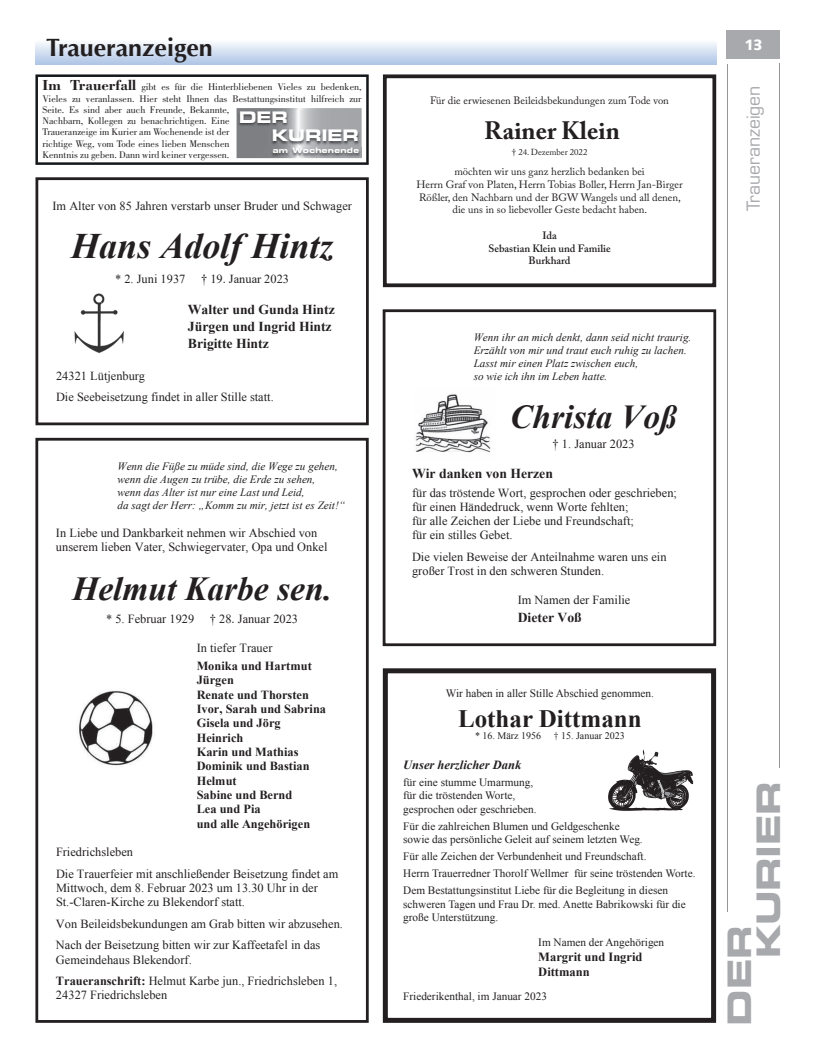
<style>
.page{position:relative;width:819px;height:1053px;background:#fff}
.page>*{position:absolute;margin:0;border:0;box-sizing:border-box;transform-origin:0 0}
.t1{font:italic 700 35.88px "Times New Roman";color:#231f20}
.t2{font:italic 700 33.62px "Times New Roman";color:#231f20}
.t3{font:italic 700 33.5px "Times New Roman";color:#231f20}
.t4{font:32.5px/28.9px "Eurostile LT Std Bold Ex 2";letter-spacing:-.01em;color:#a8a9ad}
.t5{font:700 25px "Times New Roman";color:#231f20}
.t6{font:700 25px "Optima";color:#231f20}
.t7{font:700 25px "Adobe Caslon Pro";color:#231f20}
.t8{font:17.5px "Eurostile LT Std";letter-spacing:-.005em;color:#a8a9ad}
.t9{font:15.88px/18.2px "Eurostile LT Std Bold Ex 2";letter-spacing:-.01em;color:#fff}
.t10{font:900 15px "Syntax LT Std";color:#fff}
.t11{font:700 13.62px/17px "Times New Roman";color:#231f20}
.t12{font:700 12.5px/15px "Times New Roman";color:#231f20}
.t13{font:italic 700 12.5px "Times New Roman";color:#231f20}
.t14{font:12.38px/14.2px "Times New Roman";color:#231f20}
.t15{font:700 12.38px/14.2px "Times New Roman";color:#231f20}
.t16{font:12.25px/21.2px "Times New Roman";color:#231f20}
.t17{font:11.25px/13.5px "Times New Roman";color:#231f20}
.t18{font:italic 11.25px/12.9px "Times New Roman";color:#231f20}
.t19{font:italic 11.12px/12.9px "Times New Roman";color:#231f20}
.t20{font:10.62px/12.8px "Adobe Caslon Pro";color:#231f20;text-align:center}
.t21{font:600 10.62px/12.8px "Adobe Caslon Pro";color:#231f20;text-align:center}
.t22{font:10px/11.2px "Bodoni Std";color:#231f20}
.t23{font:10px "Times New Roman";color:#231f20}
.t24{font:8.75px "Adobe Caslon Pro";color:#231f20}
.t25{font:7.62px "Eurostile Bold Extended Two";letter-spacing:.04em;color:#fff}
.s1{font-weight:700;font-size:15px}
.s2{font-weight:400}
.s3{font-weight:700}
.s4{font-family:"Adobe Garamond Pro"}
</style>
<div class="page">
<hr style="left:726px;top:64px;width:1px;height:847px;background:#939598">
<hr style="left:779px;top:64px;width:1px;height:703px;background:#939598">
<div style="left:726px;top:30px;width:54px;height:29px;background:#a8a9ad"></div>
<div style="left:383px;top:309px;width:333px;height:337px;border:3px solid #231f20"></div>
<img style="left:415px;top:394px;width:76px;height:59px">
<div style="left:383px;top:668px;width:333px;height:354px;border:5px solid #231f20"></div>
<svg style="left:608px;top:749px;width:85px;height:61px"></svg>
<div style="left:35px;top:177px;width:333px;height:248px;border:3px solid #231f20"></div>
<img style="left:74px;top:293px;width:50px;height:60px">
<div style="left:35px;top:438px;width:333px;height:584px;border:3px solid #231f20"></div>
<img style="left:79px;top:691px;width:74px;height:75px">
<div style="left:383px;top:74px;width:333px;height:213px;border:4px solid #231f20"></div>
<svg style="left:35px;top:43px;width:681px;height:21px;background:#d0ddf0"></svg>
<svg style="left:35px;top:74px;width:334px;height:91px"></svg>
<img style="left:238px;top:111px;width:122px;height:35px">
<img style="left:271px;top:147px;width:90px;height:11px">
<p class="t6" style="left:46px;top:33px;width:168px">Traueranzeigen</p>
<p class="t22" style="left:43px;top:81px;width:320px"><span class="s1">Im Trauerfall</span> gibt es für die Hinterbliebenen Vieles zu bedenken, Vieles zu veranlassen. Hier steht Ihnen das Bestattungsinstitut hilfreich zur Seite. Es sind aber auch Freunde, Bekannte,<br>Nachbarn, Kollegen zu benachrichtigen. Eine<br>Traueranzeige im Kurier am Wochenende ist der<br>richtige Weg, vom Tode eines lieben Menschen<br>Kenntnis zu geben. Dann wird keiner vergessen.</p>
<p class="t9" style="left:272px;top:108px;width:88px;text-indent:-33px">DER<br>KURIER</p>
<p class="t25" style="left:273px;top:145px;width:88px">am Wochenende</p>
<p class="t16" style="left:52px;top:195px;width:301px">Im Alter von 85 Jahren verstarb unser Bruder und Schwager</p>
<p class="t1" style="left:71px;top:221px;width:264px">Hans Adolf Hintz</p>
<p class="t16" style="left:115px;top:268px;width:72px">* 2. Juni 1937</p>
<p class="t16" style="left:201px;top:268px;width:90px">† 19. Januar 2023</p>
<p class="t11" style="left:188px;top:300px;width:148px">Walter und Gunda Hintz<br>Jürgen und Ingrid Hintz<br>Brigitte Hintz</p>
<p class="t16" style="left:56px;top:364px;width:219px">24321 Lütjenburg<br>Die Seebeisetzung findet in aller Stille statt.</p>
<p class="t18" style="left:117px;top:459px;width:229px">Wenn die Füße zu müde sind, die Wege zu gehen, wenn die Augen zu trübe, die Erde zu sehen,<br>wenn das Alter ist nur eine Last und Leid,<br>da sagt der Herr: „Komm zu mir, jetzt ist es Zeit!“</p>
<p class="t14" style="left:56px;top:525px;width:273px">In Liebe und Dankbarkeit nehmen wir Abschied von unserem lieben Vater, Schwiegervater, Opa und Onkel</p>
<p class="t2" style="left:72px;top:564px;width:261px">Helmut Karbe sen.</p>
<p class="t14" style="left:106px;top:611px;width:90px">* 5. Februar 1929</p>
<p class="t14" style="left:210px;top:611px;width:90px">† 28. Januar 2023</p>
<p class="t15" style="left:197px;top:637px;width:117px;line-height:18.5px"><span class="s2">In tiefer Trauer<br></span>Monika und Hartmut</p>
<p class="t15" style="left:197px;top:672px;width:131px">Jürgen<br>Renate und Thorsten<br>Ivor, Sarah und Sabrina<br>Gisela und Jörg<br>Heinrich<br>Karin und Mathias<br>Dominik und Bastian<br>Helmut<br>Sabine und Bernd<br>Lea und Pia<br>und alle Angehörigen</p>
<p class="t14" style="left:56px;top:841px;width:284px;line-height:21.5px">Friedrichsleben<br>Die Trauerfeier mit anschließender Beisetzung findet am</p>
<p class="t14" style="left:56px;top:880px;width:263px">Mittwoch, dem 8. Februar 2023 um 13.30 Uhr in der<br>St.-Claren-Kirche zu Blekendorf statt.</p>
<p class="t14" style="left:56px;top:912px;width:288px;line-height:21.5px">Von Beileidsbekundungen am Grab bitten wir abzusehen.<br>Nach der Beisetzung bitten wir zur Kaffeetafel in das</p>
<p class="t14" style="left:56px;top:948px;width:283px;line-height:21.4px">Gemeindehaus Blekendorf.<br><span class="s3">Traueranschrift:</span> Helmut Karbe jun., Friedrichsleben 1,</p>
<p class="t14" style="left:56px;top:987px;width:113px">24327 Friedrichsleben</p>
<p class="t20" style="left:430px;top:93px;width:240px">Für die erwiesenen Beileidsbekundungen zum Tode von</p>
<p class="t7" style="left:484px;top:116px;width:137px">Rainer Klein</p>
<p class="t24" style="left:511px;top:147px;width:77px">† 24. Dezember 2022</p>
<p class="t20" style="left:416px;top:165px;width:268px">möchten wir uns ganz herzlich bedanken bei<br>Herrn Graf von Platen, Herrn Tobias Boller, Herrn Jan-Birger Rößler, den Nachbarn und der BGW Wangels und all denen, die uns in so liebevoller Geste bedacht haben.</p>
<p class="t21" style="left:488px;top:229px;width:124px">Ida<br>Sebastian Klein und Familie<br>Burkhard</p>
<p class="t19" style="left:473px;top:331px;width:219px">Wenn ihr an mich denkt, dann seid nicht traurig.<br>Erzählt von mir und traut euch ruhig zu lachen.<br>Lasst mir einen Platz zwischen euch,<br>so wie ich ihn im Leben hatte.</p>
<p class="t3" style="left:510px;top:393px;width:168px">Christa Voß</p>
<p class="t14" style="left:552px;top:436px;width:84px">† 1. Januar 2023</p>
<p class="t11" style="left:412px;top:464px;width:142px">Wir danken von Herzen</p>
<p class="t14" style="left:412px;top:485px;width:266px">für das tröstende Wort, gesprochen oder geschrieben; für einen Händedruck, wenn Worte fehlten;<br>für alle Zeichen der Liebe und Freundschaft;<br>für ein stilles Gebet.</p>
<p class="t14" style="left:412px;top:549px;width:256px">Die vielen Beweise der Anteilnahme waren uns ein großer Trost in den schweren Stunden.</p>
<p class="t14" style="left:517px;top:592px;width:114px">Im Namen der Familie</p>
<p class="t11" style="left:517px;top:608px;width:66px">Dieter Voß</p>
<p class="t17" style="left:446px;top:686px;width:209px">Wir haben in aller Stille Abschied genommen.</p>
<p class="t5" style="left:458px;top:701px;width:185px">Lothar Dittmann</p>
<p class="t23" style="left:475px;top:729px;width:68px">* 16. März 1956</p>
<p class="t23" style="left:553px;top:729px;width:72px"><span class="s4">†</span> 15. Januar 2023</p>
<p class="t13" style="left:403px;top:755px;width:120px">Unser herzlicher Dank</p>
<p class="t17" style="left:403px;top:775px;width:135px">für eine stumme Umarmung, für die tröstenden Worte, gesprochen oder geschrieben.</p>
<p class="t17" style="left:403px;top:819px;width:241px">Für die zahlreichen Blumen und Geldgeschenke sowie das persönliche Geleit auf seinem letzten Weg.</p>
<p class="t17" style="left:403px;top:847px;width:294px;line-height:17px">Für alle Zeichen der Verbundenheit und Freundschaft.<br>Herrn Trauerredner Thorolf Wellmer für seine tröstenden Worte.<br>Dem Bestattungsinstitut Liebe für die Begleitung in diesen</p>
<p class="t17" style="left:403px;top:897px;width:284px">schweren Tagen und Frau Dr. med. Anette Babrikowski für die große Unterstützung.</p>
<p class="t17" style="left:538px;top:934px;width:127px">Im Namen der Angehörigen</p>
<p class="t12" style="left:538px;top:948px;width:106px">Margrit und Ingrid<br>Dittmann</p>
<p class="t17" style="left:403px;top:988px;width:145px">Friederikenthal, im Januar 2023</p>
<p class="t10" style="left:744px;top:36px;width:20px">13</p>
<p class="t8" style="left:743px;top:211px;width:127px;rotate:-90deg">Traueranzeigen</p>
<p class="t4" style="left:724px;top:958px;width:179px;text-indent:-67px;rotate:-90deg">DER<br>KURIER</p>
</div>
